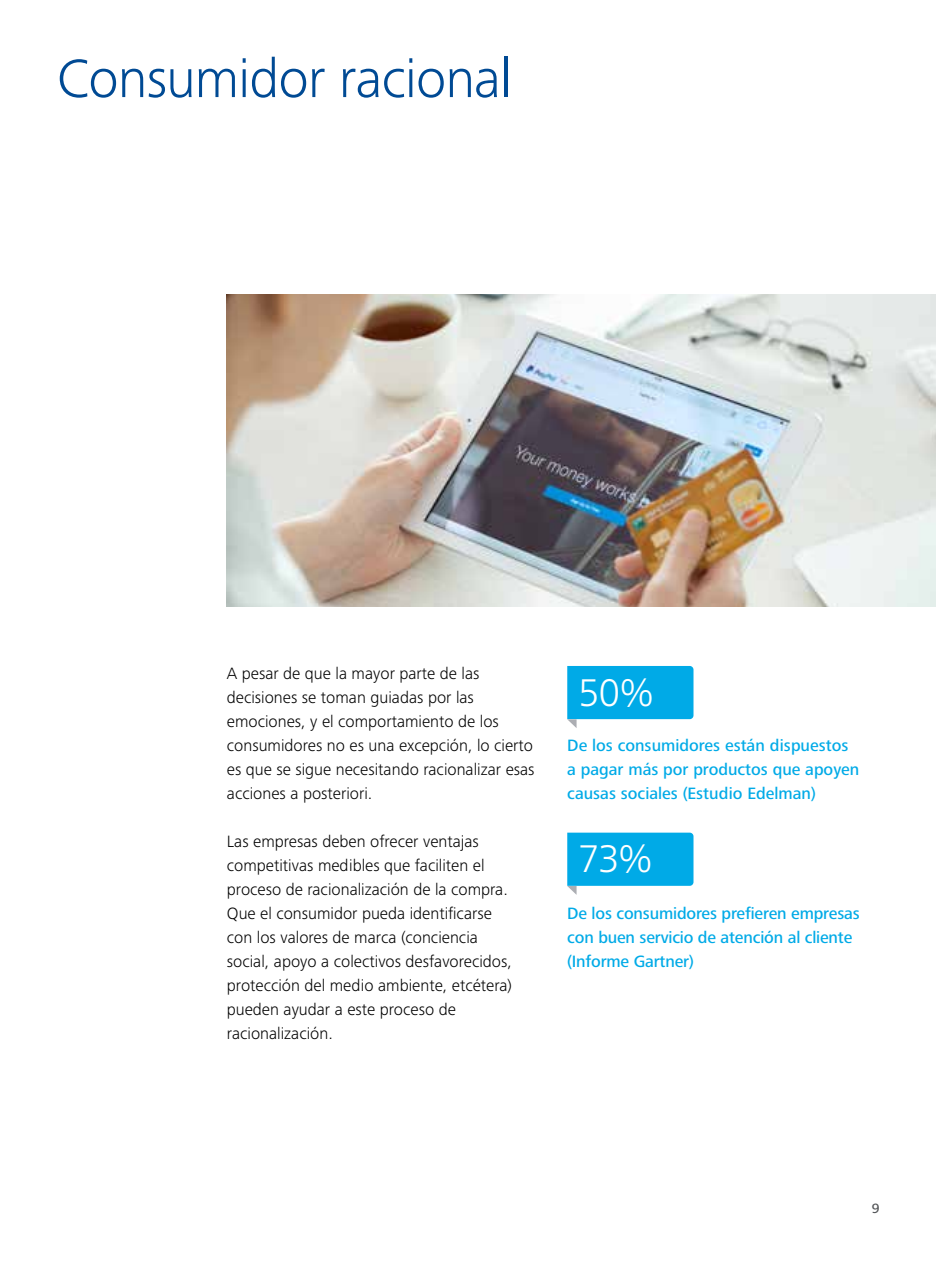
<style>
.page{position:relative;width:936px;height:1270px;background:#fff}
.page>*{position:absolute;margin:0;border:0;box-sizing:border-box;transform-origin:0 0}
.t1{font:300 56px "Frutiger Next Pro";letter-spacing:-.015em;color:#004a94}
.t2{font:300 40px "Frutiger Next Pro";color:#fff}
.t3{font:300 17px/24px "Frutiger Next Pro";color:#000}
.t4{font:500 17px/24px "Frutiger Next Pro";color:#00aae7}
.t5{font:500 14px "Frutiger Next Pro";color:#545659}
</style>
<div class="page">
<svg style="left:567px;top:666px;width:126px;height:62px;background:#24b5ea"></svg>
<svg style="left:567px;top:833px;width:126px;height:62px;background:#25b6ea"></svg>
<img style="left:227px;top:295px;width:708px;height:312px">
<h1 class="t1" style="left:57px;top:46px;width:456px">Consumidor racional</h1>
<p class="t3" style="left:227px;top:661px;width:309px">A pesar de que la mayor parte de las decisiones se toman guiadas por las emociones, y el comportamiento de los consumidores no es una excepción, lo cierto es que se sigue necesitando racionalizar esas acciones a posteriori.</p>
<p class="t3" style="left:227px;top:829px;width:287px">Las empresas deben ofrecer ventajas competitivas medibles que faciliten el proceso de racionalización de la compra.<br>Que el consumidor pueda identificarse con los valores de marca (conciencia social, apoyo a colectivos desfavorecidos, protección del medio ambiente, etcétera) pueden ayudar a este proceso de racionalización.</p>
<h2 class="t2" style="left:578px;top:669px;width:77px">50%</h2>
<p class="t4" style="left:567px;top:733px;width:294px">De los consumidores están dispuestos a pagar más por productos que apoyen causas sociales (Estudio Edelman)</p>
<h2 class="t2" style="left:578px;top:836px;width:75px">73%</h2>
<p class="t4" style="left:567px;top:901px;width:294px">De los consumidores prefieren empresas con buen servicio de atención al cliente (Informe Gartner)</p>
<p class="t5" style="left:871px;top:1201px;width:9px">9</p>
</div>
